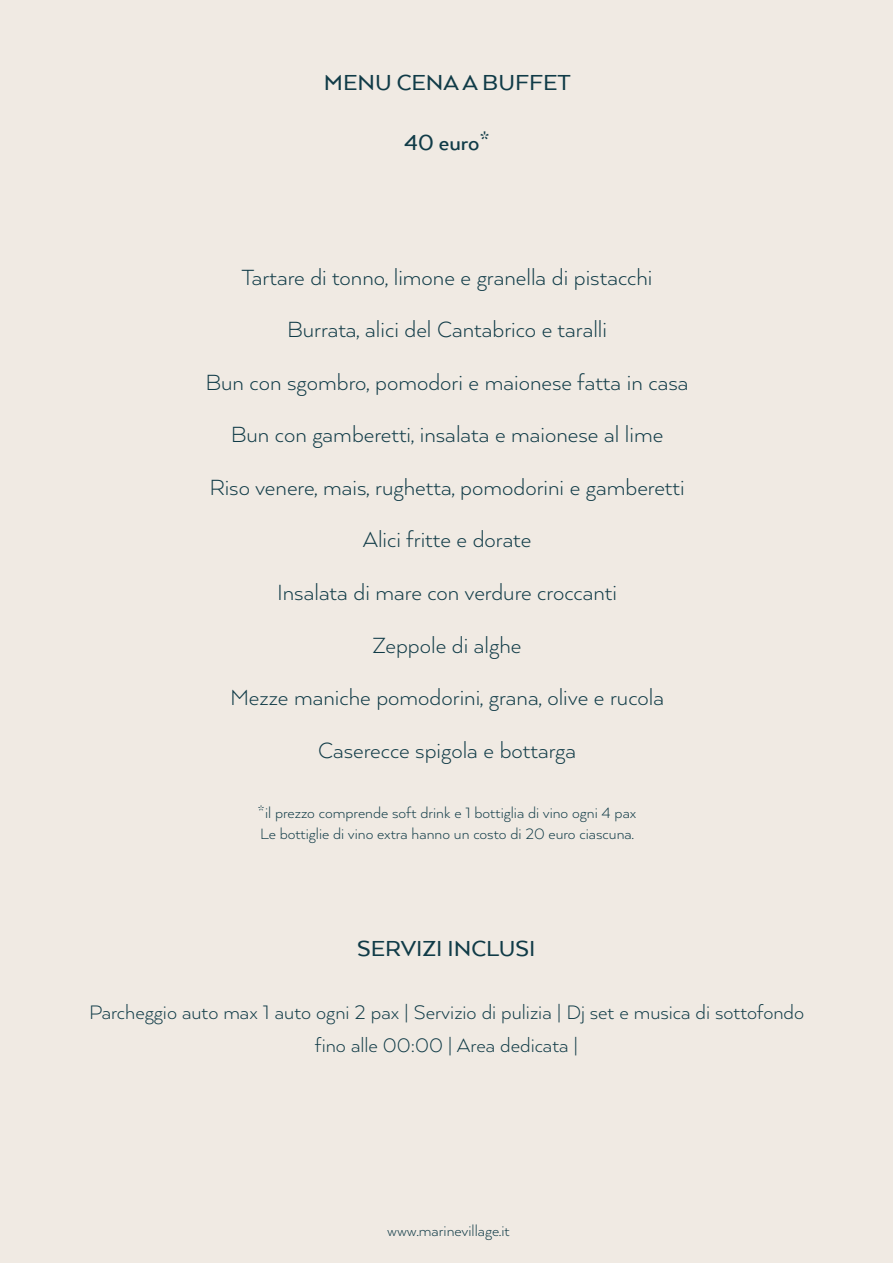
<style>
.page{position:relative;width:893px;height:1263px;background:#f0eae3}
.page>*{position:absolute;margin:0;border:0;box-sizing:border-box;transform-origin:0 0}
.t1{font:300 25.35px/52.5px "Arquitecta";color:#103b47;text-align:center}
.t2{font:500 25.35px "Arquitecta W04";color:#103b47}
.t3{font:300 22.5px/33px "Arquitecta";color:#103b47;text-align:center}
.t4{font:300 17.25px/20.7px "Arquitecta";color:#103b47}
</style>
<div class="page">
<p class="t2" style="left:324px;top:66px;width:249px">MENU CENA A BUFFET</p>
<p class="t2" style="left:404px;top:127px;width:87px">40 euro*</p>
<p class="t1" style="left:205px;top:250px;width:485px">Tartare di tonno, limone e granella di pistacchi Burrata, alici del Cantabrico e taralli<br>Bun con sgombro, pomodori e maionese fatta in casa Bun con gamberetti, insalata e maionese al lime<br>Riso venere, mais, rughetta, pomodorini e gamberetti Alici fritte e dorate<br>Insalata di mare con verdure croccanti<br>Zeppole di alghe<br>Mezze maniche pomodorini, grana, olive e rucola Caserecce spigola e bottarga</p>
<p class="t4" style="left:258px;top:802px;width:380px">*il prezzo comprende soft drink e 1 bottiglia di vino ogni 4 pax<br>Le bottiglie di vino extra hanno un costo di 20 euro ciascuna.</p>
<p class="t2" style="left:357px;top:933px;width:180px">SERVIZI INCLUSI</p>
<p class="t3" style="left:89px;top:995px;width:717px">Parcheggio auto max 1 auto ogni 2 pax | Servizio di pulizia | Dj set e musica di sottofondo fino alle 00:00 | Area dedicata |</p>
<p class="t4" style="left:387px;top:1220px;width:124px">www.marinevillage.it</p>
</div>
